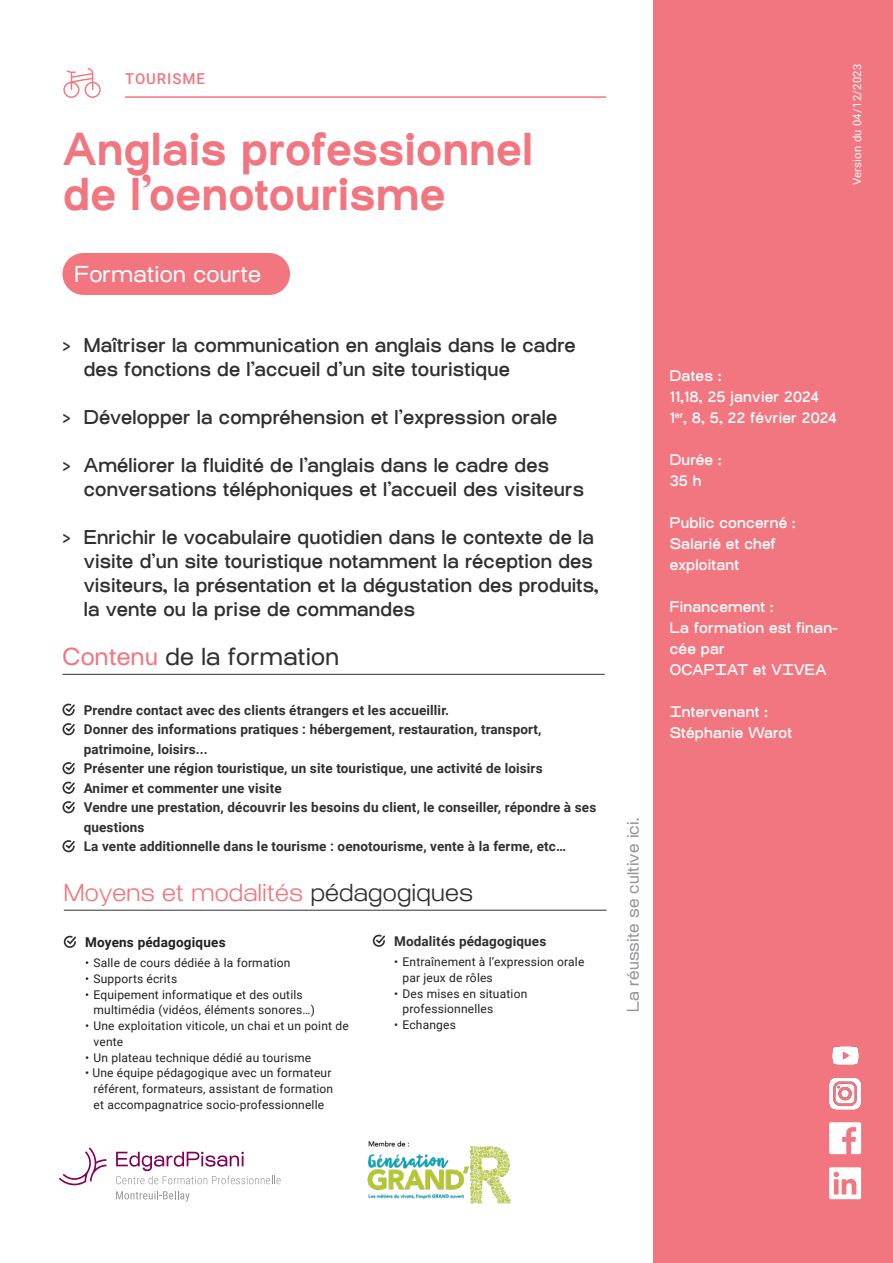
<style>
.page{position:relative;width:893px;height:1263px;background:#fff}
.page>*{position:absolute;margin:0;border:0;box-sizing:border-box;transform-origin:0 0}
.t1{font:700 45px "Osmose";letter-spacing:.01em;color:#f27680}
.t2{font:300 24px "Osmose";letter-spacing:.01em;color:#f27680}
.t3{font:24px "Osmose";letter-spacing:.01em;color:#312f30}
.t4{font:22.5px "Osmose";letter-spacing:.01em;color:#fff}
.t5{font:500 19.5px/24px "Osmose";letter-spacing:.01em;color:#312f30}
.t6{font:16.5px "Osmose";letter-spacing:.01em;color:#939598}
.t7{font:500 15px/21px "Osmose";letter-spacing:.015em;color:#fff}
.t8{font:500 15px "Roboto";letter-spacing:.06em;color:#f27680}
.t9{font:700 13.5px/19.5px "Roboto";letter-spacing:.01em;color:#312f30}
.t10{font:700 13.5px "Roboto";letter-spacing:.015em;color:#231f20}
.t11{font:12px "Roboto";letter-spacing:.015em;color:#231f20}
.t12{font:11.25px "Roboto";letter-spacing:.025em;color:#fff}
.s1{color:#f27680}
.s2{color:#312f30}
</style>
<div class="page">
<div style="left:62px;top:253px;width:228px;height:42px;background:#f27680;border-radius:21px"></div>
<div style="left:654px;top:0;width:239px;height:1263px;background:#f27680"></div>
<svg style="left:829px;top:1167px;width:32px;height:32px"></svg>
<svg style="left:829px;top:1122px;width:32px;height:32px"></svg>
<hr style="left:125px;top:96px;width:481px;height:2px;background:#f27680">
<hr style="left:62px;top:674px;width:543px;height:1px;background:#312f30">
<svg style="left:62px;top:703px;width:13px;height:33px"></svg>
<svg style="left:62px;top:762px;width:13px;height:13px"></svg>
<svg style="left:62px;top:781px;width:13px;height:33px"></svg>
<svg style="left:62px;top:840px;width:13px;height:13px"></svg>
<svg style="left:63px;top:68px;width:38px;height:30px"></svg>
<img style="left:829px;top:1077px;width:32px;height:32px">
<img style="left:832px;top:1046px;width:27px;height:19px">
<hr style="left:64px;top:910px;width:543px;height:1px;background:#312f30">
<svg style="left:63px;top:935px;width:13px;height:13px"></svg>
<svg style="left:372px;top:934px;width:13px;height:13px"></svg>
<svg style="left:116px;top:1191px;width:74px;height:11px"></svg>
<svg style="left:59px;top:1147px;width:47px;height:38px"></svg>
<svg style="left:116px;top:1152px;width:165px;height:32px"></svg>
<img style="left:367px;top:1140px;width:144px;height:64px">
<p class="t8" style="left:125px;top:68px;width:81px">TOURISME</p>
<p class="t1" style="left:63px;top:124px;width:471px">Anglais professionnel</p>
<p class="t1" style="left:63px;top:169px;width:384px">de l’oenotourisme</p>
<p class="t4" style="left:75px;top:261px;width:188px">Formation courte</p>
<p class="t5" style="left:84px;top:336px;width:493px;text-indent:-21px">&gt; Maîtriser la communication en anglais dans le cadre des fonctions de l’accueil d’un site touristique</p>
<p class="t5" style="left:62px;top:408px;width:496px">&gt; Développer la compréhension et l’expression orale</p>
<p class="t5" style="left:84px;top:456px;width:502px;text-indent:-21px">&gt; Améliorer la fluidité de l’anglais dans le cadre des conversations téléphoniques et l’accueil des visiteurs</p>
<p class="t5" style="left:84px;top:528px;width:516px;text-indent:-21px">&gt; Enrichir le vocabulaire quotidien dans le contexte de la visite d’un site touristique notamment la réception des visiteurs, la présentation et la dégustation des produits, la vente ou la prise de commandes</p>
<p class="t3" style="left:62px;top:643px;width:278px"><span class="s1">Contenu</span> de la formation</p>
<p class="t9" style="left:84px;top:700px;width:367px">Prendre contact avec des clients étrangers et les accueillir.</p>
<p class="t9" style="left:84px;top:719px;width:459px">Donner des informations pratiques : hébergement, restauration, transport, patrimoine, loisirs...</p>
<p class="t9" style="left:84px;top:758px;width:460px">Présenter une région touristique, un site touristique, une activité de loisirs</p>
<p class="t9" style="left:84px;top:778px;width:199px">Animer et commenter une visite</p>
<p class="t9" style="left:84px;top:797px;width:514px">Vendre une prestation, découvrir les besoins du client, le conseiller, répondre à ses questions</p>
<p class="t9" style="left:84px;top:836px;width:484px">La vente additionnelle dans le tourisme : oenotourisme, vente à la ferme, etc…</p>
<p class="t2" style="left:64px;top:879px;width:411px">Moyens et modalités <span class="s2">pédagogiques</span></p>
<p class="t10" style="left:85px;top:933px;width:142px">Moyens pédagogiques</p>
<p class="t11" style="left:85px;top:954px;width:207px">• Salle de cours dédiée à la formation</p>
<p class="t11" style="left:85px;top:970px;width:94px">• Supports écrits</p>
<p class="t11" style="left:85px;top:986px;width:219px">• Equipement informatique et des outils</p>
<p class="t11" style="left:94px;top:1002px;width:223px">multimédia (vidéos, éléments sonores…)</p>
<p class="t11" style="left:85px;top:1017px;width:265px">• Une exploitation viticole, un chai et un point de</p>
<p class="t11" style="left:94px;top:1033px;width:31px">vente</p>
<p class="t11" style="left:85px;top:1049px;width:228px">• Un plateau technique dédié au tourisme</p>
<p class="t11" style="left:85px;top:1065px;width:248px">• Une équipe pédagogique avec un formateur</p>
<p class="t11" style="left:94px;top:1080px;width:241px">référent, formateurs, assistant de formation</p>
<p class="t11" style="left:94px;top:1096px;width:232px">et accompagnatrice socio-professionnelle</p>
<p class="t9" style="left:394px;top:931px;width:154px">Modalités pédagogiques</p>
<p class="t11" style="left:394px;top:953px;width:192px">• Entraînement à l’expression orale</p>
<p class="t11" style="left:403px;top:969px;width:92px">par jeux de rôles</p>
<p class="t11" style="left:394px;top:985px;width:135px">• Des mises en situation</p>
<p class="t11" style="left:403px;top:1000px;width:92px">professionnelles</p>
<p class="t11" style="left:394px;top:1016px;width:63px">• Echanges</p>
<p class="t6" style="left:623px;top:1012px;width:196px;rotate:-90deg">La réussite se cultive ici.</p>
<p class="t12" style="left:849px;top:185px;width:123px;rotate:-90deg">Version du 04/12/2023</p>
<p class="t7" style="left:670px;top:367px;width:53px">Dates :</p>
<p class="t7" style="left:670px;top:388px;width:169px">11,18, 25 janvier 2024<br>1<sup>er</sup>, 8, 5, 22 février 2024</p>
<p class="t7" style="left:670px;top:451px;width:53px">Durée :</p>
<p class="t7" style="left:670px;top:472px;width:33px">35 h</p>
<p class="t7" style="left:670px;top:514px;width:127px">Public concerné :</p>
<p class="t7" style="left:670px;top:535px;width:108px">Salarié et chef</p>
<p class="t7" style="left:670px;top:556px;width:71px">exploitant</p>
<p class="t7" style="left:670px;top:598px;width:105px">Financement :</p>
<p class="t7" style="left:670px;top:619px;width:170px">La formation est finan&shy;cée par</p>
<p class="t7" style="left:670px;top:661px;width:158px">OCAPIAT et VIVEA</p>
<p class="t7" style="left:670px;top:703px;width:99px">Intervenant :</p>
<p class="t7" style="left:670px;top:724px;width:124px">Stéphanie Warot</p>
</div>
